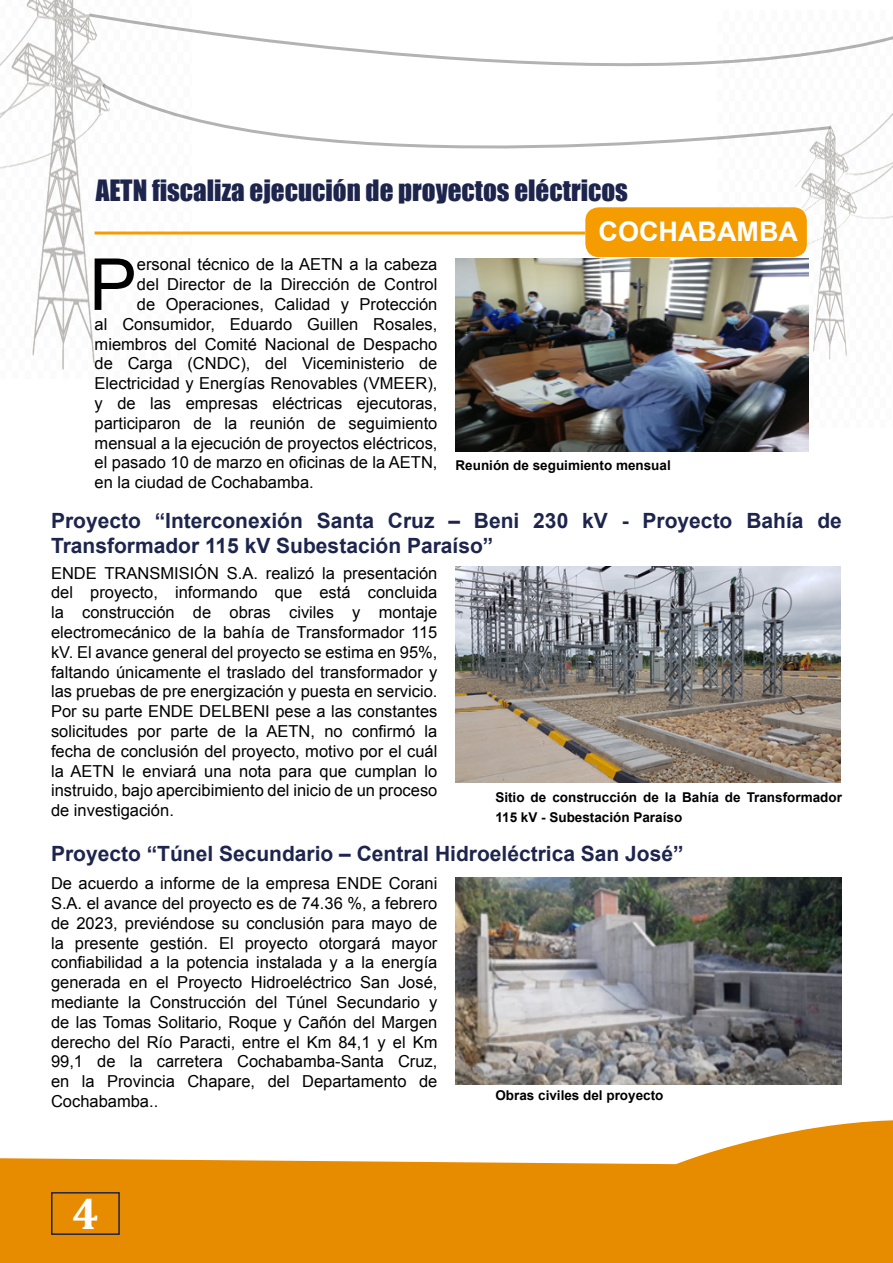
<style>
.page{position:relative;width:893px;height:1263px;background:#fff}
.page>*{position:absolute;margin:0;border:0;box-sizing:border-box;transform-origin:0 0}
.t1{font:71.85px "Arial";color:#000}
.t2{font:700 45px "Cambria";color:#fff}
.t3{font:27px "Impact";color:#1d254d}
.t4{font:700 27px "Arial";color:#fff}
.t5{font:700 21px/25.2px "Arial";color:#1d254d}
.t6{font:16.5px/19.8px "Arial";color:#000;text-align:justify}
.t7{font:700 13.5px/20.2px "Arial";color:#000}
</style>
<div class="page">
<svg style="left:0;top:1120px;width:893px;height:143px;fill:#e78b01"></svg>
<div style="left:51px;top:1192px;width:69px;height:43px;border:2px solid #1d254d"></div>
<img style="left:718px;top:113px;width:175px;height:247px">
<img style="left:0;top:0;width:191px;height:370px">
<svg style="left:99px;top:81px;width:734px;height:69px"></svg>
<svg style="left:86px;top:12px;width:807px;height:56px"></svg>
<div style="left:585px;top:207px;width:222px;height:50px;background:#f59d00;border-radius:13px"></div>
<hr style="left:95px;top:232px;width:490px;height:3px;background:#f59d00">
<img style="left:455px;top:258px;width:354px;height:194px">
<img style="left:455px;top:567px;width:385px;height:215px">
<img style="left:455px;top:877px;width:387px;height:208px">
<h3 class="t3" style="left:96px;top:169px;width:534px">AETN fiscaliza ejecución de proyectos eléctricos</h3>
<h3 class="t4" style="left:599px;top:213px;width:201px">COCHABAMBA</h3>
<h1 class="t1" style="left:89px;top:238px;width:49px">P</h1>
<p class="t6" style="left:137px;top:255px;width:302px">ersonal técnico de la AETN a la cabeza</p>
<p class="t6" style="left:137px;top:275px;width:302px">del Director de la Dirección de Control</p>
<p class="t6" style="left:137px;top:294px;width:302px">de Operaciones, Calidad y Protección</p>
<p class="t6" style="left:95px;top:314px;width:344px">al Consumidor, Eduardo Guillen Rosales,</p>
<p class="t6" style="left:95px;top:334px;width:344px">miembros del Comité Nacional de Despacho</p>
<p class="t6" style="left:95px;top:354px;width:344px">de Carga (CNDC), del Viceministerio de</p>
<p class="t6" style="left:95px;top:374px;width:344px">Electricidad y Energías Renovables (VMEER),</p>
<p class="t6" style="left:95px;top:393px;width:344px">y de las empresas eléctricas ejecutoras,</p>
<p class="t6" style="left:95px;top:413px;width:344px">participaron de la reunión de seguimiento</p>
<p class="t6" style="left:95px;top:433px;width:344px">mensual a la ejecución de proyectos eléctricos,</p>
<p class="t6" style="left:95px;top:453px;width:344px">el pasado 10 de marzo en oficinas de la AETN,</p>
<p class="t6" style="left:95px;top:473px;width:221px">en la ciudad de Cochabamba.</p>
<p class="t7" style="left:455px;top:456px;width:217px">Reunión de seguimiento mensual</p>
<p class="t5" style="left:51px;top:508px;width:792px">Proyecto “Interconexión Santa Cruz – Beni 230 kV - Proyecto Bahía de<br>Transformador 115 kV Subestación Paraíso”</p>
<p class="t6" style="left:51px;top:563px;width:388px">ENDE TRANSMISIÓN S.A. realizó la presentación del proyecto, informando que está concluida la construcción de obras civiles y montaje electromecánico de la bahía de Transformador 115 kV. El avance general del proyecto se estima en 95%, faltando únicamente el traslado del transformador y las pruebas de pre energización y puesta en servicio.<br>Por su parte ENDE DELBENI pese a las constantes solicitudes por parte de la AETN, no confirmó la fecha de conclusión del proyecto, motivo por el cuál la AETN le enviará una nota para que cumplan lo instruido, bajo apercibimiento del inicio de un proceso de investigación.</p>
<p class="t7" style="left:495px;top:787px;width:348px">Sitio de construcción de la Bahía de Transformador<br>115 kV - Subestación Paraíso</p>
<p class="t5" style="left:51px;top:842px;width:634px">Proyecto “Túnel Secundario – Central Hidroeléctrica San José”</p>
<p class="t6" style="left:51px;top:873px;width:388px">De acuerdo a informe de la empresa ENDE Corani S.A. el avance del proyecto es de 74.36 %, a febrero de 2023, previéndose su conclusión para mayo de la presente gestión. El proyecto otorgará mayor confiabilidad a la potencia instalada y a la energía generada en el Proyecto Hidroeléctrico San José, mediante la Construcción del Túnel Secundario y de las Tomas Solitario, Roque y Cañón del Margen derecho del Río Paracti, entre el Km 84,1 y el Km 99,1 de la carretera Cochabamba-Santa Cruz, en la Provincia Chapare, del Departamento de Cochabamba..</p>
<p class="t7" style="left:495px;top:1086px;width:170px">Obras civiles del proyecto</p>
<h2 class="t2" style="left:72px;top:1181px;width:28px">4</h2>
</div>
